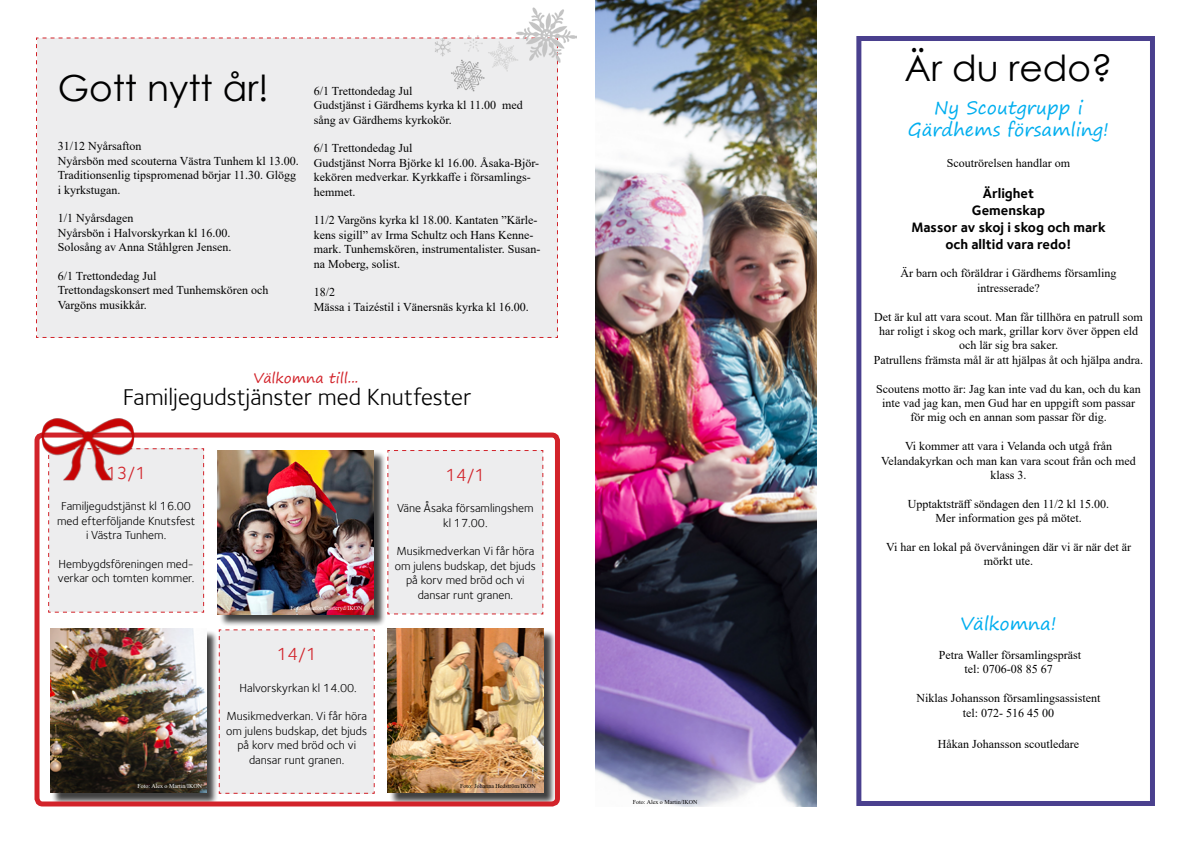
<style>
.page{position:relative;width:1191px;height:842px;background:#fff}
.page>*{position:absolute;margin:0;border:0;box-sizing:border-box;transform-origin:0 0}
.t1{font:36px "Century Gothic";color:#000}
.t2{font:24px "Foundry Sterling";color:#000}
.t3{font:18px/21.6px "Segoe Print";color:#00aeef;text-align:center}
.t4{font:18px "Foundry Sterling";color:#d2232a}
.t5{font:700 14px/16.8px "Foundry Sterling";color:#000;text-align:center}
.t6{font:14px "Segoe Print";color:#d2232a}
.t7{font:12px/14.4px "Times New Roman";color:#000;text-align:center}
.t8{font:12px/14.4px "Foundry Sterling";color:#000;text-align:center}
.t9{font:6px "Times New Roman";color:#000}
.t10{font:6px "Times New Roman";color:#fff}
</style>
<div class="page">
<div style="left:36px;top:37px;width:522px;height:301px;background:#ededee"></div>
<div style="left:856px;top:36px;width:299px;height:770px;border:5px solid #4a408e"></div>
<img style="left:595px;top:0;width:221px;height:806px">
<div style="left:218px;top:629px;width:157px;height:165px;background:#ededee"></div>
<div style="left:48px;top:448px;width:157px;height:165px;background:#ededee"></div>
<div style="left:387px;top:450px;width:157px;height:165px;background:#ededee"></div>
<div style="left:219px;top:452px;width:167px;height:175px;background:#000;opacity:.75"></div>
<img style="left:218px;top:450px;width:156px;height:164px">
<div style="left:52px;top:630px;width:167px;height:175px;background:#000;opacity:.75"></div>
<img style="left:50px;top:628px;width:156px;height:165px">
<div style="left:389px;top:630px;width:167px;height:175px;background:#000;opacity:.75"></div>
<img style="left:387px;top:628px;width:156px;height:165px">
<div style="left:35px;top:432px;width:525px;height:374px;border:5px solid #d2232a;border-radius:6px"></div>
<img style="left:40px;top:418px;width:96px;height:66px">
<img style="left:431px;top:7px;width:145px;height:86px">
<h1 class="t1" style="left:58px;top:63px;width:213px">Gott nytt år!</h1>
<p class="t7" style="left:58px;top:139px;width:242px;text-align:left">31/12 Nyårsafton<br>Nyårsbön med scouterna Västra Tunhem kl 13.00.<br>Traditionsenlig tipspromenad börjar 11.30. Glögg i kyrkstugan.</p>
<p class="t7" style="left:58px;top:211px;width:175px;text-align:left">1/1 Nyårsdagen<br>Nyårsbön i Halvorskyrkan kl 16.00.<br>Solosång av Anna Ståhlgren Jensen.</p>
<p class="t7" style="left:58px;top:268px;width:212px;text-align:left">6/1 Trettondedag Jul<br>Trettondagskonsert med Tunhemskören och<br>Vargöns musikkår.</p>
<p class="t7" style="left:314px;top:83px;width:210px;text-align:left">6/1 Trettondedag Jul<br>Gudstjänst i Gärdhems kyrka kl 11.00 med sång av Gärdhems kyrkokör.</p>
<p class="t7" style="left:314px;top:141px;width:227px;text-align:left">6/1 Trettondedag Jul<br>Gudstjänst Norra Björke kl 16.00. Åsaka-Björ&shy;kekören medverkar. Kyrkkaffe i församlings&shy;hemmet.</p>
<p class="t7" style="left:314px;top:213px;width:228px;text-align:left">11/2 Vargöns kyrka kl 18.00. Kantaten ”Kärle&shy;kens sigill” av Irma Schultz och Hans Kenne&shy;mark. Tunhemskören, instrumentalister. Susan&shy;na Moberg, solist.</p>
<p class="t7" style="left:314px;top:285px;width:217px;text-align:left">18/2<br>Mässa i Taizéstil i Vänersnäs kyrka kl 16.00.</p>
<p class="t6" style="left:253px;top:366px;width:107px">Välkomna till...</p>
<h2 class="t2" style="left:123px;top:383px;width:350px">Familjegudstjänster med Knutfester</h2>
<h3 class="t4" style="left:106px;top:463px;width:41px">13/1</h3>
<p class="t8" style="left:57px;top:499px;width:139px">Familjegudstjänst kl 16.00 med efterföljande Knutsfest i Västra Tunhem.</p>
<p class="t8" style="left:58px;top:557px;width:138px;text-align:left">Hembygdsföreningen med&shy;verkar och tomten kommer.</p>
<p class="t10" style="left:290px;top:603px;width:73px">Foto: Josefon Casteryd/IKON</p>
<h3 class="t4" style="left:277px;top:644px;width:41px">14/1</h3>
<p class="t8" style="left:239px;top:680px;width:119px">Halvorskyrkan kl 14.00.</p>
<p class="t8" style="left:226px;top:709px;width:142px">Musikmedverkan. Vi får höra om julens budskap, det bjuds på korv med bröd och vi dansar runt granen.</p>
<h3 class="t4" style="left:445px;top:464px;width:41px">14/1</h3>
<p class="t8" style="left:397px;top:501px;width:138px">Väne Åsaka församlingshem kl 17.00.</p>
<p class="t8" style="left:395px;top:544px;width:142px">Musikmedverkan Vi får höra om julens budskap, det bjuds på korv med bröd och vi dansar runt granen.</p>
<p class="t10" style="left:137px;top:782px;width:66px">Foto: Alex o Martin/IKON</p>
<p class="t9" style="left:460px;top:782px;width:77px">Foto: Johanna Hedström/IKON</p>
<p class="t9" style="left:633px;top:798px;width:66px">Foto: Alex o Martin/IKON</p>
<h1 class="t1" style="left:904px;top:43px;width:209px">Är du redo?</h1>
<h3 class="t3" style="left:908px;top:97px;width:203px">Ny Scoutgrupp i<br>Gärdhems församling!</h3>
<p class="t7" style="left:946px;top:155px;width:125px">Scoutrörelsen handlar om</p>
<p class="t5" style="left:911px;top:185px;width:196px">Ärlighet<br>Gemenskap<br>Massor av skoj i skog och mark och alltid vara redo!</p>
<p class="t7" style="left:900px;top:266px;width:217px">Är barn och föräldrar i Gärdhems församling intresserade?</p>
<p class="t7" style="left:874px;top:309px;width:271px">Det är kul att vara scout. Man får tillhöra en patrull som har roligt i skog och mark, grillar korv över öppen eld och lär sig bra saker.<br>Patrullens främsta mål är att hjälpas åt och hjälpa andra.</p>
<p class="t7" style="left:876px;top:381px;width:266px">Scoutens motto är: Jag kan inte vad du kan, och du kan inte vad jag kan, men Gud har en uppgift som passar för mig och en annan som passar för dig.</p>
<p class="t7" style="left:881px;top:439px;width:256px">Vi kommer att vara i Velanda och utgå från<br>Velandakyrkan och man kan vara scout från och med klass 3.</p>
<p class="t7" style="left:908px;top:496px;width:203px">Upptaktsträff söndagen den 11/2 kl 15.00.<br>Mer information ges på mötet.</p>
<p class="t7" style="left:886px;top:539px;width:246px">Vi har en lokal på övervåningen där vi är när det är mörkt ute.</p>
<h3 class="t3" style="left:960px;top:613px;width:98px">Välkomna!</h3>
<p class="t7" style="left:939px;top:647px;width:144px">Petra Waller församlingspräst tel: 0706-08 85 67</p>
<p class="t7" style="left:916px;top:691px;width:185px">Niklas Johansson församlingsassistent tel: 072- 516 45 00</p>
<p class="t7" style="left:938px;top:736px;width:143px">Håkan Johansson scoutledare</p>
</div>
